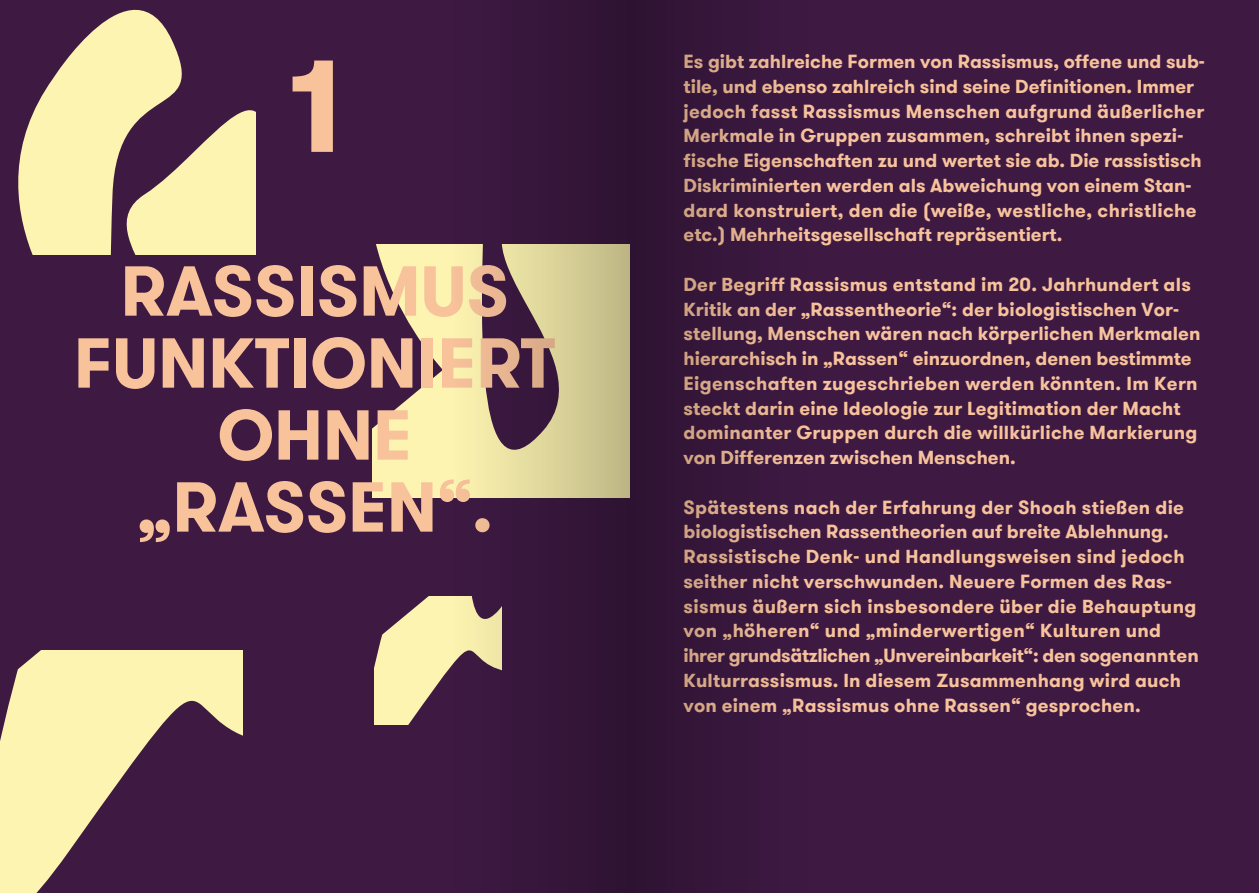
<style>
.page{position:relative;width:1259px;height:893px;background:#3e1a43}
.page>*{position:absolute;margin:0;border:0;box-sizing:border-box;transform-origin:0 0}
.t1{font:700 130.5px "GT Walsheim Pro";color:#f8c29b}
.t2{font:700 70.5px/72px "GT Walsheim Pro";letter-spacing:-.005em;color:#f8c29b;text-align:center}
.t3{font:700 18.75px/24.8px "GT Walsheim Pro";letter-spacing:.01em;color:#f8c29b}
</style>
<div class="page">
<svg style="left:18px;top:9px;width:237px;height:245px;fill:#fef4b1"></svg>
<svg style="left:372px;top:244px;width:80px;height:253px;fill:#fef4b1"></svg>
<svg style="left:0;top:651px;width:242px;height:242px;fill:#fef4b1"></svg>
<svg style="left:374px;top:597px;width:78px;height:127px"></svg>
<div style="left:630px;top:0;width:177px;height:893px;background:#36173b"></div>
<svg style="left:452px;top:0;width:177px;height:893px"></svg>
<h1 class="t1" style="left:289px;top:21px;width:54px">1</h1>
<h2 class="t2" style="left:74px;top:256px;width:484px">RASSISMUS<br>FUNKTIONIERT<br>OHNE „RASSEN“.</h2>
<p class="t3" style="left:683px;top:49px;width:523px">Es gibt zahlreiche Formen von Rassismus, offene und sub&shy;tile, und ebenso zahlreich sind seine Definitionen. Immer jedoch fasst Rassismus Menschen aufgrund äußerlicher Merkmale in Gruppen zusammen, schreibt ihnen spezi&shy;fische Eigenschaften zu und wertet sie ab. Die rassistisch Diskriminierten werden als Abweichung von einem Stan&shy;dard konstruiert, den die (weiße, westliche, christliche etc.) Mehrheitsgesellschaft repräsentiert.</p>
<p class="t3" style="left:683px;top:272px;width:518px">Der Begriff Rassismus entstand im 20. Jahrhundert als Kritik an der „Rassentheorie“: der biologistischen Vor&shy;stellung, Menschen wären nach körperlichen Merkmalen hierarchisch in „Rassen“ einzuordnen, denen bestimmte Eigenschaften zugeschrieben werden könnten. Im Kern steckt darin eine Ideologie zur Legitimation der Macht dominanter Gruppen durch die willkürliche Markierung von Differenzen zwischen Menschen.</p>
<p class="t3" style="left:683px;top:495px;width:517px">Spätestens nach der Erfahrung der Shoah stießen die biologistischen Rassentheorien auf breite Ablehnung.<br>Rassistische Denk- und Handlungsweisen sind jedoch seither nicht verschwunden. Neuere Formen des Ras&shy;sismus äußern sich insbesondere über die Behauptung von „höheren“ und „minderwertigen“ Kulturen und ihrer grundsätzlichen „Unvereinbarkeit“: den sogenannten Kulturrassismus. In diesem Zusammenhang wird auch von einem „Rassismus ohne Rassen“ gesprochen.</p>
</div>
